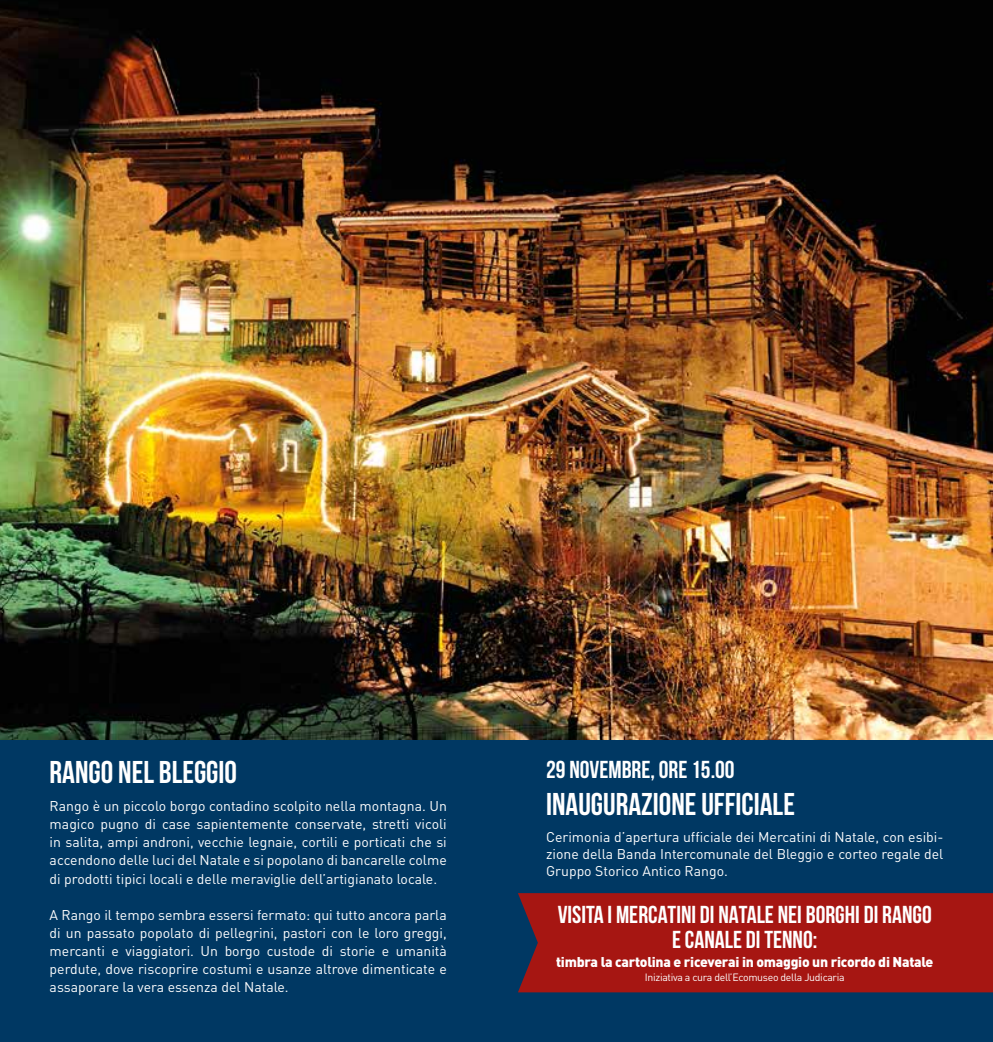
<style>
.page{position:relative;width:993px;height:1042px;background:#fff}
.page>*{position:absolute;margin:0;border:0;box-sizing:border-box;transform-origin:0 0}
.t1{font:700 31.5px "Bebas Neue";color:#fff}
.t2{font:700 24.5px/24.5px "Bebas Neue";color:#fff;text-align:center}
.t3{font:14px/18.2px "DIN Pro";color:#fff;text-align:justify}
.t4{font:900 14px "DIN Pro";letter-spacing:-.02em;color:#fff}
.t5{font:10.5px "DIN Pro";letter-spacing:-.03em;color:#fff}
</style>
<div class="page">
<div style="left:0;top:739px;width:992px;height:303px;background:#003863"></div>
<div style="left:518px;top:893px;width:474px;height:99px;background:#a61612"></div>
<img style="left:0;top:0;width:992px;height:739px">
<h1 class="t1" style="left:50px;top:754px;width:189px">RANGO NEL BLEGGIO</h1>
<p class="t3" style="left:50px;top:796px;width:398px">Rango è un piccolo borgo contadino scolpito nella montagna. Un magico pugno di case sapientemente conservate, stretti vicoli in salita, ampi androni, vecchie legnaie, cortili e porticati che si accendono delle luci del Natale e si popolano di bancarelle colme di prodotti tipici locali e delle meraviglie dell’artigianato locale.</p>
<p class="t3" style="left:50px;top:905px;width:398px">A Rango il tempo sembra essersi fermato: qui tutto ancora parla di un passato popolato di pellegrini, pastori con le loro greggi, mercanti e viaggiatori. Un borgo custode di storie e umanità perdute, dove riscoprire costumi e usanze altrove dimenticate e assaporare la vera essenza del Natale.</p>
<h2 class="t2" style="left:546px;top:756px;width:190px">29 NOVEMBRE, ORE 15.00</h2>
<h1 class="t1" style="left:546px;top:787px;width:250px">INAUGURAZIONE UFFICIALE</h1>
<p class="t3" style="left:546px;top:828px;width:398px;line-height:16.8px">Cerimonia d’apertura ufficiale dei Mercatini di Natale, con esibi&shy;zione della Banda Intercomunale del Bleggio e corteo regale del Gruppo Storico Antico Rango.</p>
<h2 class="t2" style="left:557px;top:902px;width:375px">VISITA I MERCATINI DI NATALE NEI BORGHI DI RANGO<br>E CANALE DI TENNO:</h2>
<p class="t4" style="left:556px;top:952px;width:378px">timbra la cartolina e riceverai in omaggio un ricordo di Natale</p>
<p class="t5" style="left:644px;top:970px;width:201px">Iniziativa a cura dell’Ecomuseo della Judicaria</p>
</div>
